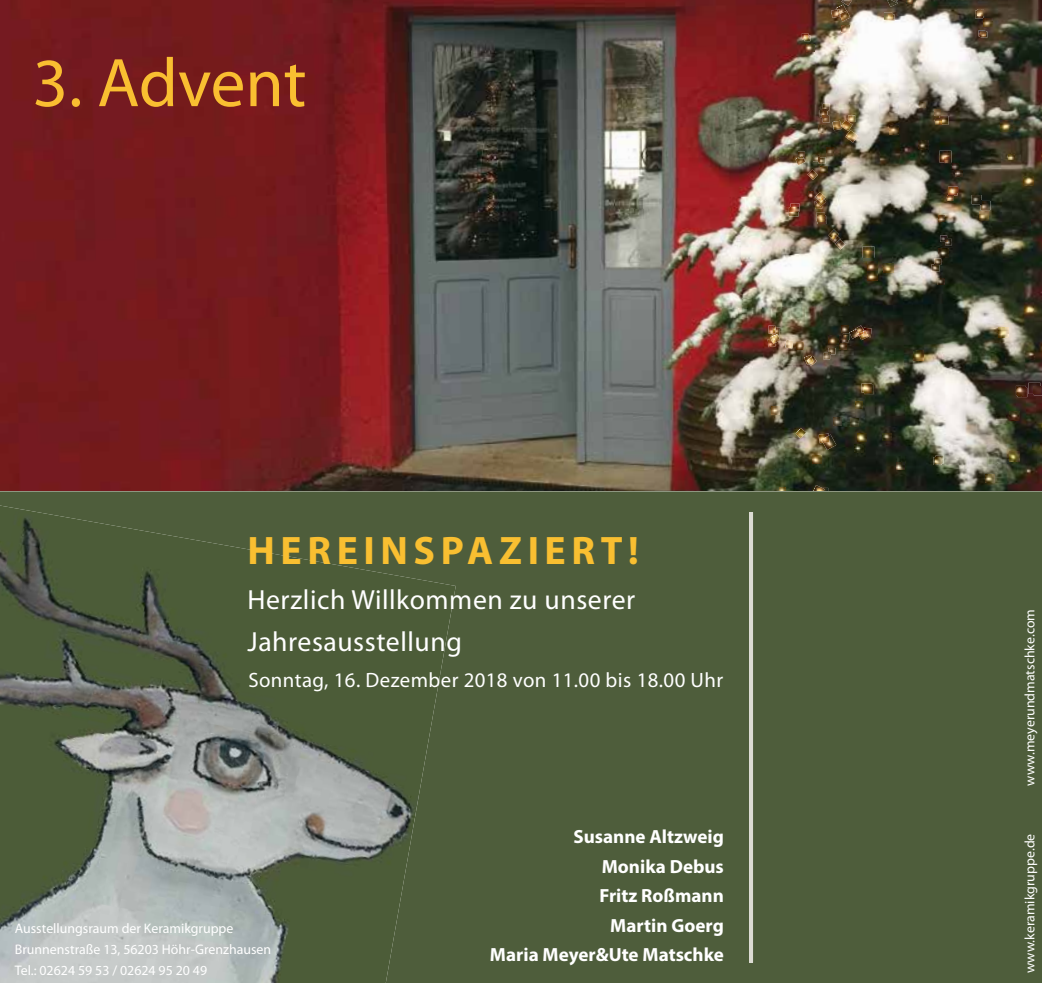
<style>
.page{position:relative;width:1042px;height:983px;background:#fff}
.page>*{position:absolute;margin:0;border:0;box-sizing:border-box;transform-origin:0 0}
.t1{font:69.3px "Myriad Pro";letter-spacing:-.005em;color:#f9bf31}
.t2{font:700 39.9px "Myriad Pro";letter-spacing:.14em;color:#f9bf31}
.t3{font:27.65px/41.6px "Myriad Pro";letter-spacing:.02em;color:#fff}
.t4{font:20.82px "Myriad Pro";letter-spacing:.02em;color:#fff}
.t5{font:700 19.07px/29.4px "Myriad Pro";color:#fff;text-align:right}
.t6{font:13.83px/20.8px "Myriad Pro";color:#fff}
</style>
<div class="page">
<img style="left:0;top:0;width:1042px;height:491px">
<svg style="left:795px;top:428px;width:11px;height:10px"></svg>
<svg style="left:804px;top:355px;width:13px;height:11px"></svg>
<svg style="left:975px;top:9px;width:17px;height:29px"></svg>
<svg style="left:884px;top:0;width:14px;height:21px"></svg>
<svg style="left:831px;top:0;width:21px;height:33px"></svg>
<svg style="left:802px;top:33px;width:12px;height:19px"></svg>
<svg style="left:919px;top:102px;width:6px;height:6px"></svg>
<svg style="left:918px;top:140px;width:10px;height:9px"></svg>
<svg style="left:934px;top:109px;width:14px;height:16px"></svg>
<svg style="left:938px;top:216px;width:7px;height:6px"></svg>
<svg style="left:947px;top:187px;width:11px;height:14px"></svg>
<svg style="left:889px;top:125px;width:9px;height:9px"></svg>
<img style="left:818px;top:103px;width:40px;height:39px">
<svg style="left:1000px;top:120px;width:12px;height:12px"></svg>
<svg style="left:1023px;top:176px;width:10px;height:9px"></svg>
<svg style="left:998px;top:328px;width:10px;height:9px"></svg>
<svg style="left:971px;top:195px;width:19px;height:26px"></svg>
<svg style="left:789px;top:203px;width:10px;height:13px"></svg>
<svg style="left:861px;top:383px;width:13px;height:11px"></svg>
<svg style="left:913px;top:351px;width:10px;height:9px"></svg>
<svg style="left:931px;top:235px;width:21px;height:37px"></svg>
<svg style="left:937px;top:278px;width:7px;height:6px"></svg>
<svg style="left:856px;top:401px;width:6px;height:7px"></svg>
<svg style="left:823px;top:325px;width:49px;height:34px;background:#443a27"></svg>
<svg style="left:779px;top:487px;width:7px;height:4px"></svg>
<svg style="left:768px;top:325px;width:36px;height:24px"></svg>
<svg style="left:813px;top:485px;width:15px;height:6px"></svg>
<svg style="left:1009px;top:411px;width:10px;height:9px"></svg>
<svg style="left:1009px;top:451px;width:10px;height:10px"></svg>
<svg style="left:1032px;top:442px;width:8px;height:7px"></svg>
<svg style="left:1031px;top:219px;width:11px;height:11px"></svg>
<svg style="left:906px;top:0;width:7px;height:3px"></svg>
<svg style="left:939px;top:151px;width:23px;height:25px"></svg>
<svg style="left:1008px;top:154px;width:6px;height:6px"></svg>
<svg style="left:884px;top:263px;width:9px;height:9px"></svg>
<svg style="left:862px;top:246px;width:15px;height:34px"></svg>
<svg style="left:896px;top:462px;width:8px;height:8px"></svg>
<svg style="left:883px;top:433px;width:8px;height:8px"></svg>
<svg style="left:850px;top:418px;width:8px;height:8px"></svg>
<svg style="left:986px;top:474px;width:8px;height:8px"></svg>
<svg style="left:933px;top:455px;width:10px;height:10px"></svg>
<svg style="left:833px;top:417px;width:9px;height:8px"></svg>
<svg style="left:1016px;top:382px;width:26px;height:15px"></svg>
<img style="left:823px;top:434px;width:13px;height:16px">
<svg style="left:819px;top:433px;width:10px;height:10px"></svg>
<svg style="left:855px;top:433px;width:11px;height:19px"></svg>
<svg style="left:813px;top:455px;width:8px;height:8px"></svg>
<svg style="left:771px;top:406px;width:9px;height:8px"></svg>
<img style="left:808px;top:192px;width:37px;height:57px">
<svg style="left:795px;top:148px;width:39px;height:32px"></svg>
<div style="left:0;top:491px;width:1042px;height:491px;background:#4e5d3b"></div>
<img style="left:0;top:505px;width:456px;height:477px">
<hr style="left:749px;top:512px;width:4px;height:450px;background:#dcdbd3">
<h1 class="t1" style="left:33px;top:45px;width:275px">3. Advent</h1>
<h2 class="t2" style="left:247px;top:524px;width:393px">HEREINSPAZIERT!</h2>
<h3 class="t3" style="left:247px;top:579px;width:389px">Herzlich Willkommen zu unserer<br>Jahresausstellung</h3>
<h3 class="t4" style="left:248px;top:668px;width:476px">Sonntag, 16. Dezember 2018 von 11.00 bis 18.00 Uhr</h3>
<p class="t6" style="left:1019px;top:785px;width:178px;rotate:-90deg">www.meyerundmatschke.com</p>
<p class="t6" style="left:15px;top:918px;width:258px">Ausstellungsraum der Keramikgruppe<br>Brunnenstraße 13, 56203 Höhr-Grenzhausen<br>Tel.: 02624 59 53 / 02624 95 20 49</p>
<h3 class="t5" style="left:490px;top:821px;width:235px">Susanne Altzweig<br>Monika Debus<br>Fritz Roßmann<br>Martin Goerg<br>Maria Meyer&amp;Ute Matschke</h3>
<p class="t6" style="left:1019px;top:972px;width:141px;rotate:-90deg">www.keramikgruppe.de</p>
</div>
